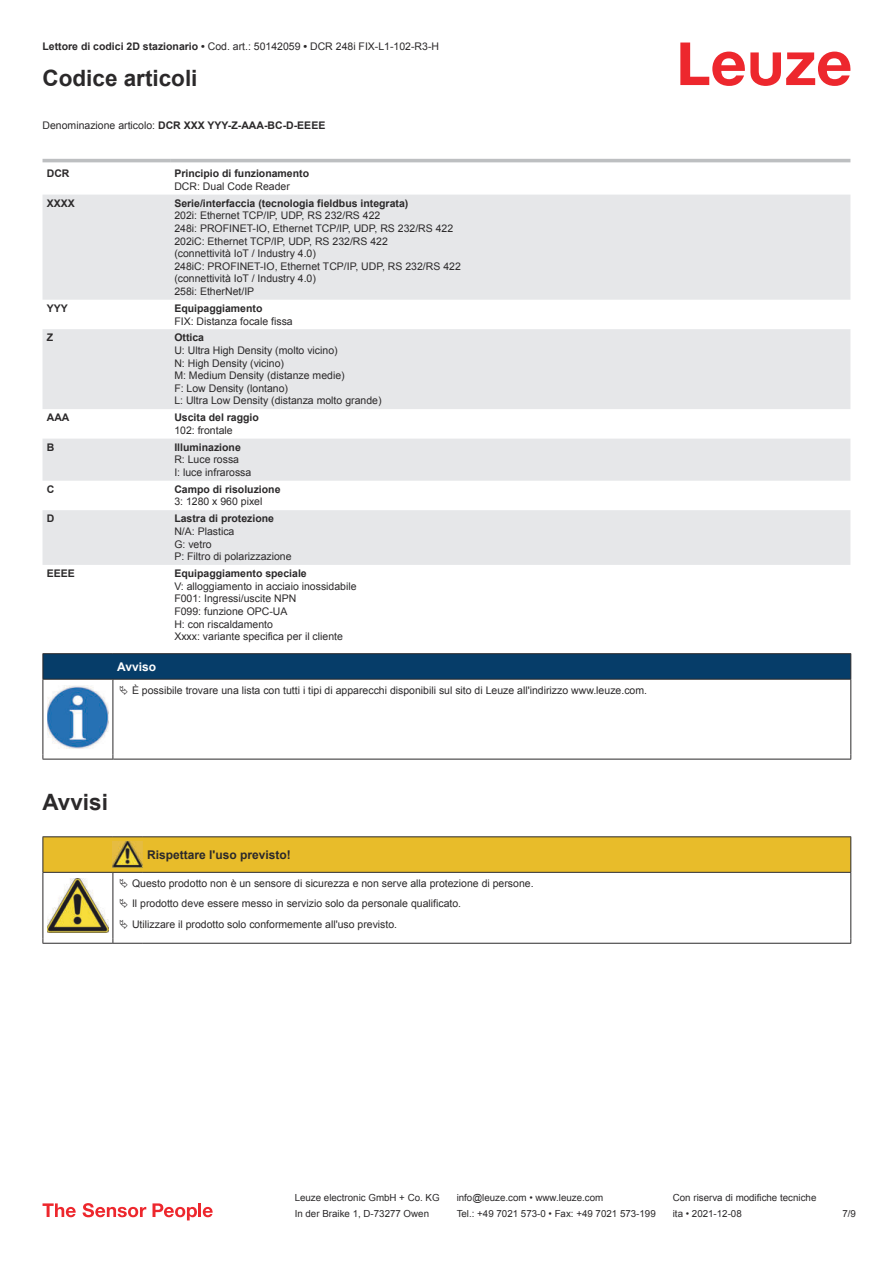
<style>
.page{position:relative;width:893px;height:1263px;background:#fff}
.page>*{position:absolute;margin:0;border:0;box-sizing:border-box;transform-origin:0 0}
.t1{font:700 22.5px "Arial";color:#2b292a}
.t2{font:700 12px "Arial";color:#2b292a}
.t3{font:700 12px "Arial";color:#fff}
.t4{font:10.5px/12.6px "Arial";color:#2b292a}
.t5{font:700 10.5px "Arial";color:#2b292a}
.t6{font:9.75px "Arial";color:#2b292a}
.s1{font-weight:700}
.s2{font-weight:400}
</style>
<div class="page">
<svg style="left:680px;top:43px;width:170px;height:43px"></svg>
<svg style="left:43px;top:158px;width:807px;height:37px"></svg>
<svg style="left:43px;top:195px;width:807px;height:370px;fill:#e6e7e9"></svg>
<hr style="left:43px;top:159px;width:127px;height:3px;background:#bdbfc1">
<hr style="left:170px;top:159px;width:680px;height:3px;background:#bdbfc1">
<svg style="left:43px;top:1203px;width:33px;height:14px"></svg>
<svg style="left:83px;top:1203px;width:63px;height:14px"></svg>
<svg style="left:153px;top:1203px;width:44px;height:17px"></svg>
<hr style="left:198px;top:1203px;width:3px;height:14px;background:#ed272d">
<svg style="left:203px;top:1207px;width:10px;height:10px"></svg>
<svg style="left:44px;top:680px;width:806px;height:79px"></svg>
<hr style="left:43px;top:653px;width:70px;height:1px;background:#2b292a">
<hr style="left:43px;top:679px;width:70px;height:1px;background:#2b292a">
<hr style="left:113px;top:653px;width:738px;height:1px;background:#2b292a">
<svg style="left:43px;top:654px;width:808px;height:25px;background:#063c67"></svg>
<hr style="left:113px;top:679px;width:738px;height:1px;background:#2b292a">
<hr style="left:43px;top:680px;width:1px;height:75px;background:#2b292a">
<hr style="left:113px;top:680px;width:1px;height:75px;background:#2b292a">
<hr style="left:850px;top:680px;width:1px;height:75px;background:#2b292a">
<hr style="left:43px;top:759px;width:70px;height:1px;background:#2b292a">
<hr style="left:113px;top:759px;width:738px;height:1px;background:#2b292a">
<img style="left:47px;top:686px;width:61px;height:62px">
<div style="left:115px;top:680px;width:734px;height:20px;background:#fff"></div>
<hr style="left:43px;top:836px;width:70px;height:1px;background:#2b292a">
<hr style="left:113px;top:836px;width:30px;height:1px;background:#2b292a">
<hr style="left:143px;top:836px;width:708px;height:1px;background:#2b292a">
<hr style="left:43px;top:943px;width:70px;height:1px;background:#2b292a">
<hr style="left:113px;top:943px;width:30px;height:1px;background:#2b292a">
<hr style="left:143px;top:943px;width:708px;height:1px;background:#2b292a">
<svg style="left:43px;top:837px;width:808px;height:106px"></svg>
<p class="t4" style="left:43px;top:41px;width:398px"><span class="s1">Lettore di codici 2D stazionario •</span> Cod. art.: 50142059 <span class="s1">•</span> DCR 248i FIX-L1-102-R3-H</p>
<h1 class="t1" style="left:43px;top:70px;width:157px">Codice articoli</h1>
<p class="t5" style="left:43px;top:121px;width:284px"><span class="s2">Denominazione articolo:</span> DCR XXX YYY-Z-AAA-BC-D-EEEE</p>
<p class="t5" style="left:47px;top:170px;width:24px">DCR</p>
<p class="t5" style="left:174px;top:170px;width:136px">Principio di funzionamento</p>
<p class="t4" style="left:174px;top:181px;width:117px">DCR: Dual Code Reader</p>
<p class="t5" style="left:47px;top:199px;width:30px">XXXX</p>
<p class="t5" style="left:174px;top:199px;width:235px">Serie/interfaccia (tecnologia fieldbus integrata)</p>
<p class="t4" style="left:174px;top:210px;width:288px">202i: Ethernet TCP/IP, UDP, RS 232/RS 422<br>248i: PROFINET-IO, Ethernet TCP/IP, UDP, RS 232/RS 422<br>202iC: Ethernet TCP/IP, UDP, RS 232/RS 422<br>(connettività IoT / Industry 4.0)<br>248iC: PROFINET-IO, Ethernet TCP/IP, UDP, RS 232/RS 422 (connettività IoT / Industry 4.0)<br>258i: EtherNet/IP</p>
<p class="t5" style="left:47px;top:304px;width:23px">YYY</p>
<p class="t5" style="left:174px;top:304px;width:90px">Equipaggiamento</p>
<p class="t4" style="left:174px;top:315px;width:120px">FIX: Distanza focale fissa</p>
<p class="t5" style="left:47px;top:334px;width:8px">Z</p>
<p class="t5" style="left:174px;top:334px;width:31px">Ottica</p>
<p class="t4" style="left:174px;top:345px;width:209px">U: Ultra High Density (molto vicino)<br>N: High Density (vicino)<br>M: Medium Density (distanze medie)<br>F: Low Density (lontano)<br>L: Ultra Low Density (distanza molto grande)</p>
<p class="t5" style="left:47px;top:414px;width:24px">AAA</p>
<p class="t5" style="left:174px;top:414px;width:86px">Uscita del raggio</p>
<p class="t4" style="left:174px;top:425px;width:60px">102: frontale</p>
<p class="t5" style="left:47px;top:443px;width:9px">B</p>
<p class="t5" style="left:174px;top:443px;width:68px">Illuminazione</p>
<p class="t4" style="left:174px;top:454px;width:79px">R: Luce rossa<br>I: luce infrarossa</p>
<p class="t5" style="left:47px;top:485px;width:9px">C</p>
<p class="t5" style="left:174px;top:485px;width:108px">Campo di risoluzione</p>
<p class="t4" style="left:174px;top:496px;width:90px">3: 1280 x 960 pixel</p>
<p class="t5" style="left:47px;top:515px;width:9px">D</p>
<p class="t5" style="left:174px;top:515px;width:101px">Lastra di protezione</p>
<p class="t4" style="left:174px;top:526px;width:119px">N/A: Plastica<br>G: vetro<br>P: Filtro di polarizzazione</p>
<p class="t5" style="left:47px;top:569px;width:30px">EEEE</p>
<p class="t5" style="left:174px;top:569px;width:134px">Equipaggiamento speciale</p>
<p class="t4" style="left:174px;top:581px;width:184px">V: alloggiamento in acciaio inossidabile<br>F001: Ingressi/uscite NPN<br>F099: funzione OPC-UA<br>H: con riscaldamento<br>Xxxx: variante specifica per il cliente</p>
<p class="t3" style="left:117px;top:662px;width:40px">Avviso</p>
<p class="t4" style="left:132px;top:685px;width:517px">È possibile trovare una lista con tutti i tipi di apparecchi disponibili sul sito di Leuze all'indirizzo www.leuze.com.</p>
<h1 class="t1" style="left:43px;top:794px;width:67px">Avvisi</h1>
<p class="t2" style="left:147px;top:850px;width:145px">Rispettare l'uso previsto!</p>
<p class="t4" style="left:132px;top:874px;width:403px;line-height:20.2px">Questo prodotto non è un sensore di sicurezza e non serve alla protezione di persone.<br>Il prodotto deve essere messo in servizio solo da personale qualificato.<br>Utilizzare il prodotto solo conformemente all'uso previsto.</p>
<p class="t6" style="left:295px;top:1194px;width:146px">Leuze electronic GmbH + Co. KG</p>
<p class="t6" style="left:457px;top:1194px;width:148px">info@leuze.com • www.leuze.com</p>
<p class="t6" style="left:673px;top:1194px;width:145px">Con riserva di modifiche tecniche</p>
<p class="t6" style="left:295px;top:1210px;width:136px">In der Braike 1, D-73277 Owen</p>
<p class="t6" style="left:457px;top:1210px;width:201px">Tel.: +49 7021 573-0 • Fax: +49 7021 573-199</p>
<p class="t6" style="left:673px;top:1210px;width:70px">ita • 2021-12-08</p>
<p class="t6" style="left:842px;top:1210px;width:15px">7 /9</p>
</div>
